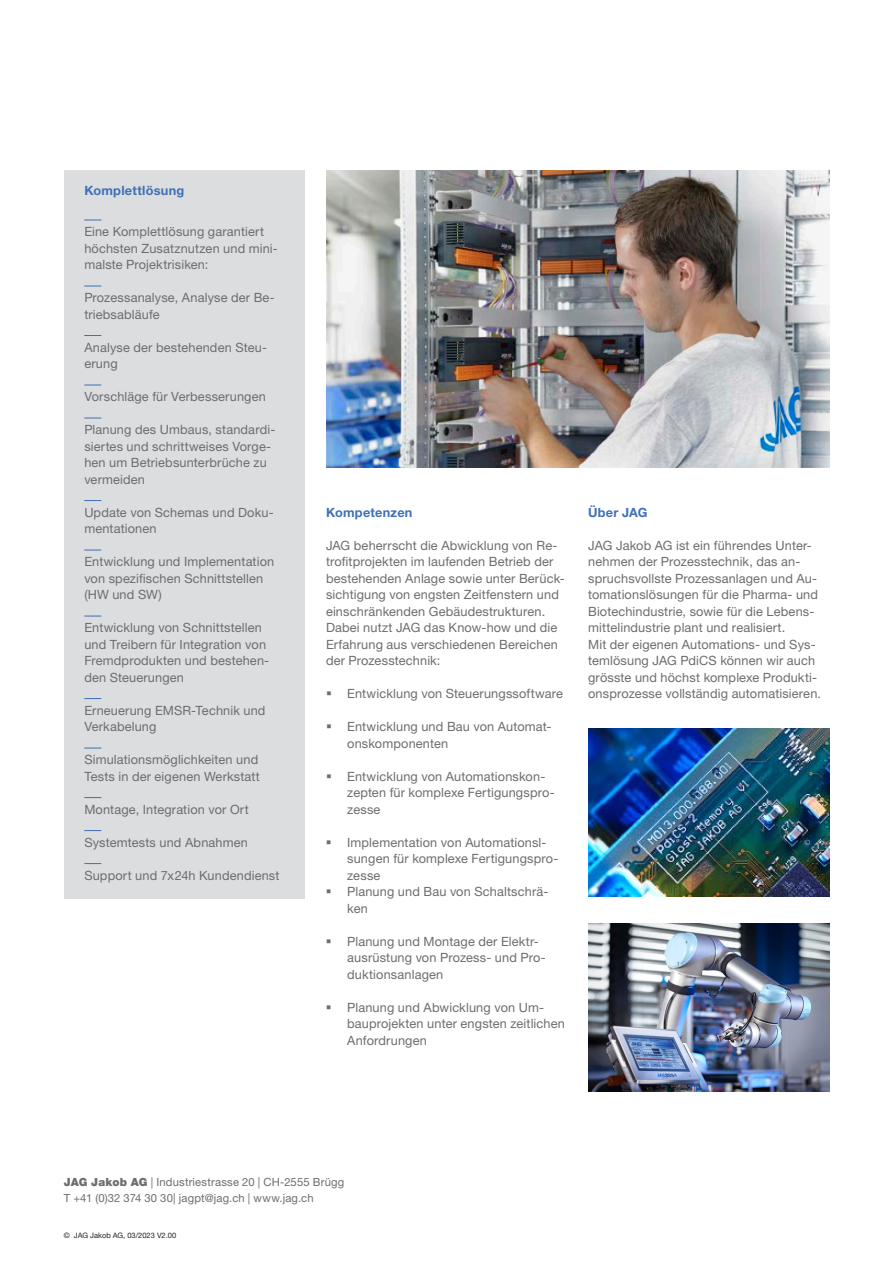
<style>
.page{position:relative;width:893px;height:1263px;background:#fff}
.page>*{position:absolute;margin:0;border:0;box-sizing:border-box;transform-origin:0 0}
.t1{font:12.75px/16.5px "Helvetica Neue LTW1 G";letter-spacing:.01em;color:#6c6d70}
.t2{font:700 12.75px "Helvetica Neue LTW1 G";letter-spacing:.02em;color:#3f70b5}
.t3{font:11.25px/16.5px "Helvetica Neue LTW1 G";letter-spacing:.015em;color:#6c6d70}
.t4{font:7.5px "Helvetica Neue LTW1 G";color:#231f20}
.s1{font-weight:900}
</style>
<div class="page">
<img style="left:326px;top:170px;width:503px;height:298px">
<img style="left:588px;top:728px;width:241px;height:168px">
<img style="left:588px;top:924px;width:241px;height:168px">
<div style="left:64px;top:170px;width:241px;height:728px;background:#dcdddf"></div>
<svg style="left:84px;top:220px;width:17px;height:1px"></svg>
<svg style="left:84px;top:286px;width:17px;height:1px"></svg>
<svg style="left:84px;top:335px;width:17px;height:1px"></svg>
<svg style="left:84px;top:385px;width:17px;height:1px"></svg>
<svg style="left:84px;top:418px;width:17px;height:1px"></svg>
<svg style="left:84px;top:500px;width:17px;height:1px"></svg>
<svg style="left:84px;top:550px;width:17px;height:1px"></svg>
<svg style="left:84px;top:616px;width:17px;height:1px"></svg>
<svg style="left:84px;top:698px;width:17px;height:1px"></svg>
<svg style="left:84px;top:748px;width:17px;height:1px"></svg>
<svg style="left:84px;top:797px;width:17px;height:1px"></svg>
<svg style="left:84px;top:830px;width:17px;height:1px"></svg>
<svg style="left:84px;top:863px;width:17px;height:1px"></svg>
<p class="t2" style="left:84px;top:182px;width:102px">Komplettlösung</p>
<p class="t1" style="left:84px;top:223px;width:195px">Eine Komplettlösung garantiert höchsten Zusatznutzen und mini&shy;malste Projektrisiken:</p>
<p class="t1" style="left:84px;top:289px;width:192px">Prozessanalyse, Analyse der Be&shy;triebsabläufe</p>
<p class="t1" style="left:84px;top:339px;width:184px">Analyse der bestehenden Steu&shy;erung</p>
<p class="t1" style="left:84px;top:388px;width:183px">Vorschläge für Verbesserungen</p>
<p class="t1" style="left:84px;top:421px;width:193px">Planung des Umbaus, standardi&shy;siertes und schrittweises Vorge&shy;hen um Betriebsunterbrüche zu vermeiden</p>
<p class="t1" style="left:84px;top:504px;width:191px">Update von Schemas und Doku&shy;mentationen</p>
<p class="t1" style="left:84px;top:553px;width:191px">Entwicklung und Implementation von spezifischen Schnittstellen (HW und SW)</p>
<p class="t1" style="left:84px;top:619px;width:186px">Entwicklung von Schnittstellen und Treibern für Integration von<br>Fremdprodukten und bestehen&shy;den Steuerungen</p>
<p class="t1" style="left:84px;top:702px;width:183px">Erneuerung EMSR-Technik und<br>Verkabelung</p>
<p class="t1" style="left:84px;top:751px;width:177px">Simulationsmöglichkeiten und<br>Tests in der eigenen Werkstatt</p>
<p class="t1" style="left:84px;top:801px;width:166px">Montage, Integration vor Ort</p>
<p class="t1" style="left:84px;top:834px;width:165px">Systemtests und Abnahmen</p>
<p class="t1" style="left:84px;top:867px;width:197px">Support und 7x24h Kundendienst</p>
<p class="t2" style="left:326px;top:504px;width:88px">Kompetenzen</p>
<p class="t1" style="left:326px;top:537px;width:240px">JAG beherrscht die Abwicklung von Re&shy;trofitprojekten im laufenden Betrieb der bestehenden Anlage sowie unter Berück&shy;sichtigung von engsten Zeitfenstern und einschränkenden Gebäudestrukturen.<br>Dabei nutzt JAG das Know-how und die Erfahrung aus verschiedenen Bereichen der Prozesstechnik:</p>
<p class="t1" style="left:347px;top:685px;width:217px">Entwicklung von Steuerungssoftware</p>
<p class="t1" style="left:347px;top:718px;width:206px">Entwicklung und Bau von Automat&shy;onskomponenten</p>
<p class="t1" style="left:347px;top:768px;width:209px">Entwicklung von Automationskon&shy;zepten für komplexe Fertigungspro&shy;zesse</p>
<p class="t1" style="left:347px;top:834px;width:213px">Implementation von Automationsl&shy;sungen für komplexe Fertigungspro&shy;zesse<br>Planung und Bau von Schaltschrä&shy;ken</p>
<p class="t1" style="left:347px;top:933px;width:200px">Planung und Montage der Elektr&shy;ausrüstung von Prozess- und Pro&shy;duktionsanlagen</p>
<p class="t1" style="left:347px;top:999px;width:219px">Planung und Abwicklung von Um&shy;bauprojekten unter engsten zeitlichen<br>Anfordrungen</p>
<p class="t2" style="left:588px;top:504px;width:61px">Über JAG</p>
<p class="t1" style="left:588px;top:537px;width:234px">JAG Jakob AG ist ein führendes Unter&shy;nehmen der Prozesstechnik, das an&shy;spruchsvollste Prozessanlagen und Au&shy;tomationslösungen für die Pharma- und Biotechindustrie, sowie für die Lebens&shy;mittelindustrie plant und realisiert.<br>Mit der eigenen Automations- und Sys&shy;temlösung JAG PdiCS können wir auch grösste und höchst komplexe Produkti&shy;onsprozesse vollständig automatisieren.</p>
<p class="t3" style="left:64px;top:1173px;width:282px"><span class="s1">JAG Jakob AG</span> | Industriestrasse 20 | CH-2555 Brügg<br>T +41 (0)32 374 30 30| jagpt@jag.ch | www.jag.ch</p>
<p class="t4" style="left:64px;top:1230px;width:114px">© JAG Jakob AG, 03/2023 V2.00</p>
</div>
